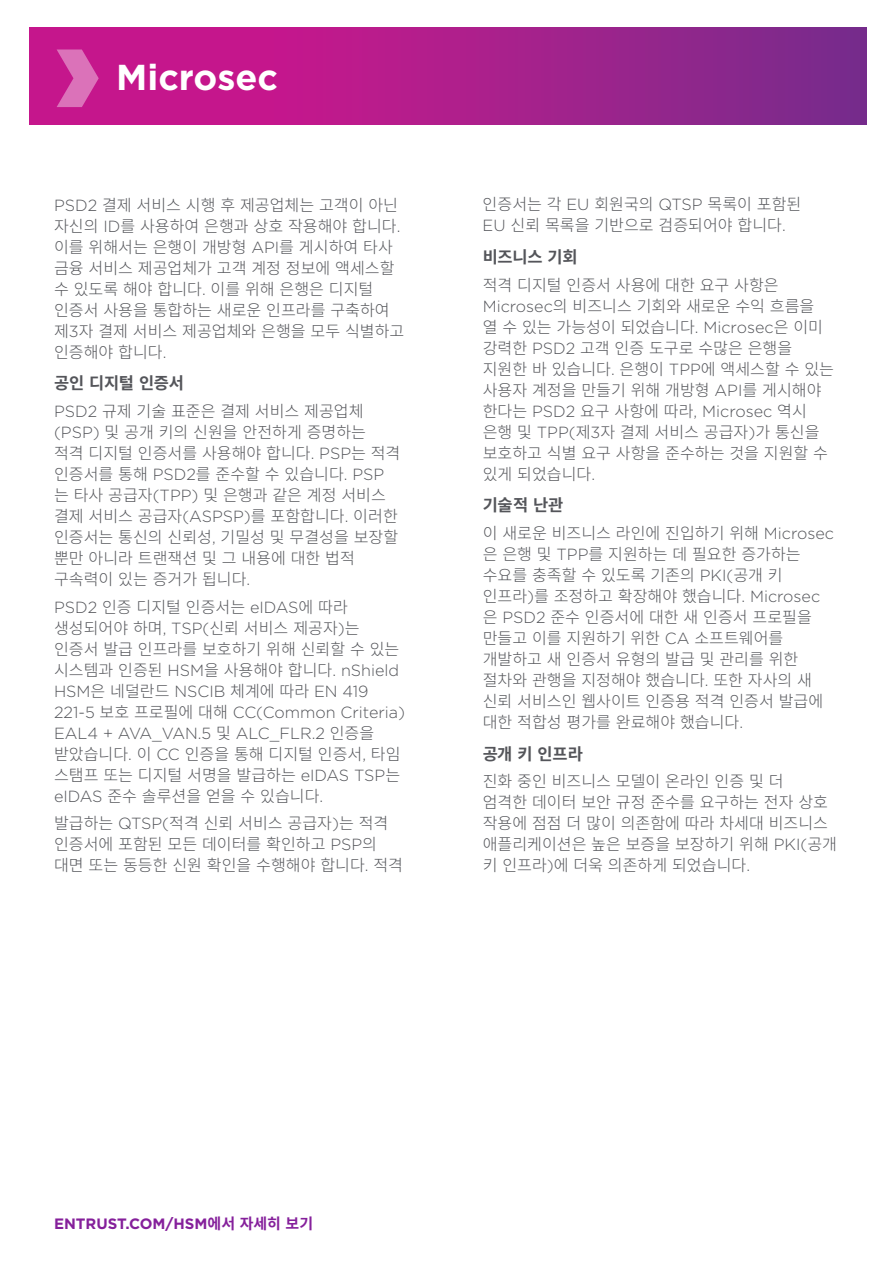
<style>
.page{position:relative;width:893px;height:1263px;background:#fff}
.page>*{position:absolute;margin:0;border:0;box-sizing:border-box;transform-origin:0 0}
.t1{font:700 36px "Gotham";color:#fff}
.t2{font:700 16.5px "Noto Sans CJ Kkr";letter-spacing:-.015em;color:#54555a}
.t3{font:300 16.2px/21px "Noto Sans CJ Kkr";color:#54555a}
.t4{font:300 16.2px/21px "Gotham";color:#54555a}
.t5{font:700 15px "Gotham";color:#85209b}
.s1{font-family:"Gotham"}
.s2{font-family:"Noto Sans CJ Kkr"}
</style>
<div class="page">
<svg style="left:30px;top:27px;width:837px;height:98px;background:#a91e8b"></svg>
<svg style="left:57px;top:50px;width:42px;height:57px;background:#d24da7"></svg>
<h1 class="t1" style="left:116px;top:54px;width:163px">Microsec</h1>
<p class="t3" style="left:54px;top:194px;width:352px"><span class="s1">PSD2</span> 결제 서비스 시행 후 제공업체는 고객이 아닌 자신의 <span class="s1">ID</span>를 사용하여 은행과 상호 작용해야 합니다<span class="s1">. </span>이를 위해서는 은행이 개방형 <span class="s1">API</span>를 게시하여 타사 금융 서비스 제공업체가 고객 계정 정보에 액세스할 수 있도록 해야 합니다<span class="s1">.</span> 이를 위해 은행은 디지털 인증서 사용을 통합하는 새로운 인프라를 구축하여 제<span class="s1">3</span>자 결제 서비스 제공업체와 은행을 모두 식별하고 인증해야 합니다<span class="s1">.</span></p>
<p class="t2" style="left:54px;top:374px;width:131px">공인 디지털 인증서</p>
<p class="t3" style="left:54px;top:401px;width:348px"><span class="s1">PSD2</span> 규제 기술 표준은 결제 서비스 제공업체 <span class="s1">(PSP)</span> 및 공개 키의 신원을 안전하게 증명하는<br>적격 디지털 인증서를 사용해야 합니다<span class="s1">. PSP</span>는 적격 인증서를 통해 <span class="s1">PSD2</span>를 준수할 수 있습니다<span class="s1">. PSP </span>는 타사 공급자<span class="s1">(TPP)</span> 및 은행과 같은 계정 서비스 결제 서비스 공급자<span class="s1">(ASPSP)</span>를 포함합니다<span class="s1">.</span> 이러한 인증서는 통신의 신뢰성<span class="s1">,</span> 기밀성 및 무결성을 보장할 뿐만 아니라 트랜잭션 및 그 내용에 대한 법적 구속력이 있는 증거가 됩니다<span class="s1">.</span></p>
<p class="t3" style="left:54px;top:596px;width:347px"><span class="s1">PSD2</span> 인증 디지털 인증서는 <span class="s1">eIDAS</span>에 따라 생성되어야 하며<span class="s1">, TSP(</span>신뢰 서비스 제공자<span class="s1">)</span>는 인증서 발급 인프라를 보호하기 위해 신뢰할 수 있는 시스템과 인증된 <span class="s1">HSM</span>을 사용해야 합니다<span class="s1">. nShield</span></p>
<p class="t4" style="left:54px;top:680px;width:353px">HSM<span class="s2">은 네덜란드</span> NSCIB <span class="s2">체계에 따라</span> EN 419<br>221-5 <span class="s2">보호 프로필에 대해</span> CC(Common Criteria)<br>EAL4 + AVA_VAN.5 <span class="s2">및</span> ALC_FLR.2 <span class="s2">인증을</span></p>
<p class="t3" style="left:54px;top:743px;width:348px;text-align:justify">받았습니다<span class="s1">.</span> 이 <span class="s1">CC</span> 인증을 통해 디지털 인증서<span class="s1">,</span> 타임 스탬프 또는 디지털 서명을 발급하는 <span class="s1">eIDAS TSP</span>는 <span class="s1">eIDAS</span> 준수 솔루션을 얻을 수 있습니다<span class="s1">.</span></p>
<p class="t3" style="left:54px;top:813px;width:351px">발급하는 <span class="s1">QTSP(</span>적격 신뢰 서비스 공급자<span class="s1">)</span>는 적격 인증서에 포함된 모든 데이터를 확인하고 <span class="s1">PSP</span>의 대면 또는 동등한 신원 확인을 수행해야 합니다<span class="s1">.</span> 적격</p>
<p class="t3" style="left:483px;top:194px;width:320px">인증서는 각 <span class="s1">EU</span> 회원국의 <span class="s1">QTSP</span> 목록이 포함된<br><span class="s1">EU</span> 신뢰 목록을 기반으로 검증되어야 합니다<span class="s1">.</span></p>
<p class="t2" style="left:483px;top:248px;width:97px">비즈니스 기회</p>
<p class="t3" style="left:483px;top:275px;width:353px">적격 디지털 인증서 사용에 대한 요구 사항은<br><span class="s1">Microsec</span>의 비즈니스 기회와 새로운 수익 흐름을<br>열 수 있는 가능성이 되었습니다<span class="s1">. Microsec</span>은 이미 강력한 <span class="s1">PSD2</span> 고객 인증 도구로 수많은 은행을 지원한 바 있습니다<span class="s1">.</span> 은행이 <span class="s1">TPP</span>에 액세스할 수 있는 사용자 계정을 만들기 위해 개방형 <span class="s1">API</span>를 게시해야</p>
<p class="t4" style="left:483px;top:400px;width:326px"><span class="s2">한다는</span> PSD2 <span class="s2">요구 사항에 따라</span>, Microsec <span class="s2">역시</span></p>
<p class="t3" style="left:483px;top:422px;width:347px">은행 및 <span class="s1">TPP(</span>제<span class="s1">3</span>자 결제 서비스 공급자<span class="s1">)</span>가 통신을 보호하고 식별 요구 사항을 준수하는 것을 지원할 수 있게 되었습니다<span class="s1">.</span></p>
<p class="t2" style="left:483px;top:496px;width:82px">기술적 난관</p>
<p class="t3" style="left:483px;top:523px;width:353px">이 새로운 비즈니스 라인에 진입하기 위해 <span class="s1">Microsec </span>은 은행 및 <span class="s1">TPP</span>를 지원하는 데 필요한 증가하는 수요를 충족할 수 있도록 기존의 <span class="s1">PKI(</span>공개 키 인프라<span class="s1">)</span>를 조정하고 확장해야 했습니다<span class="s1">. Microsec </span>은 <span class="s1">PSD2</span> 준수 인증서에 대한 새 인증서 프로필을 만들고 이를 지원하기 위한 <span class="s1">CA</span> 소프트웨어를 개발하고 새 인증서 유형의 발급 및 관리를 위한 절차와 관행을 지정해야 했습니다<span class="s1">.</span> 또한 자사의 새 신뢰 서비스인 웹사이트 인증용 적격 인증서 발급에 대한 적합성 평가를 완료해야 했습니다<span class="s1">.</span></p>
<p class="t2" style="left:483px;top:744px;width:102px">공개 키 인프라</p>
<p class="t3" style="left:483px;top:771px;width:356px">진화 중인 비즈니스 모델이 온라인 인증 및 더<br>엄격한 데이터 보안 규정 준수를 요구하는 전자 상호 작용에 점점 더 많이 의존함에 따라 차세대 비즈니스 애플리케이션은 높은 보증을 보장하기 위해 <span class="s1">PKI(</span>공개 키 인프라<span class="s1">)</span>에 더욱 의존하게 되었습니다<span class="s1">.</span></p>
<p class="t5" style="left:54px;top:1214px;width:261px">ENTRUST.COM/HSM<span class="s2">에서 자세히 보기</span></p>
</div>
